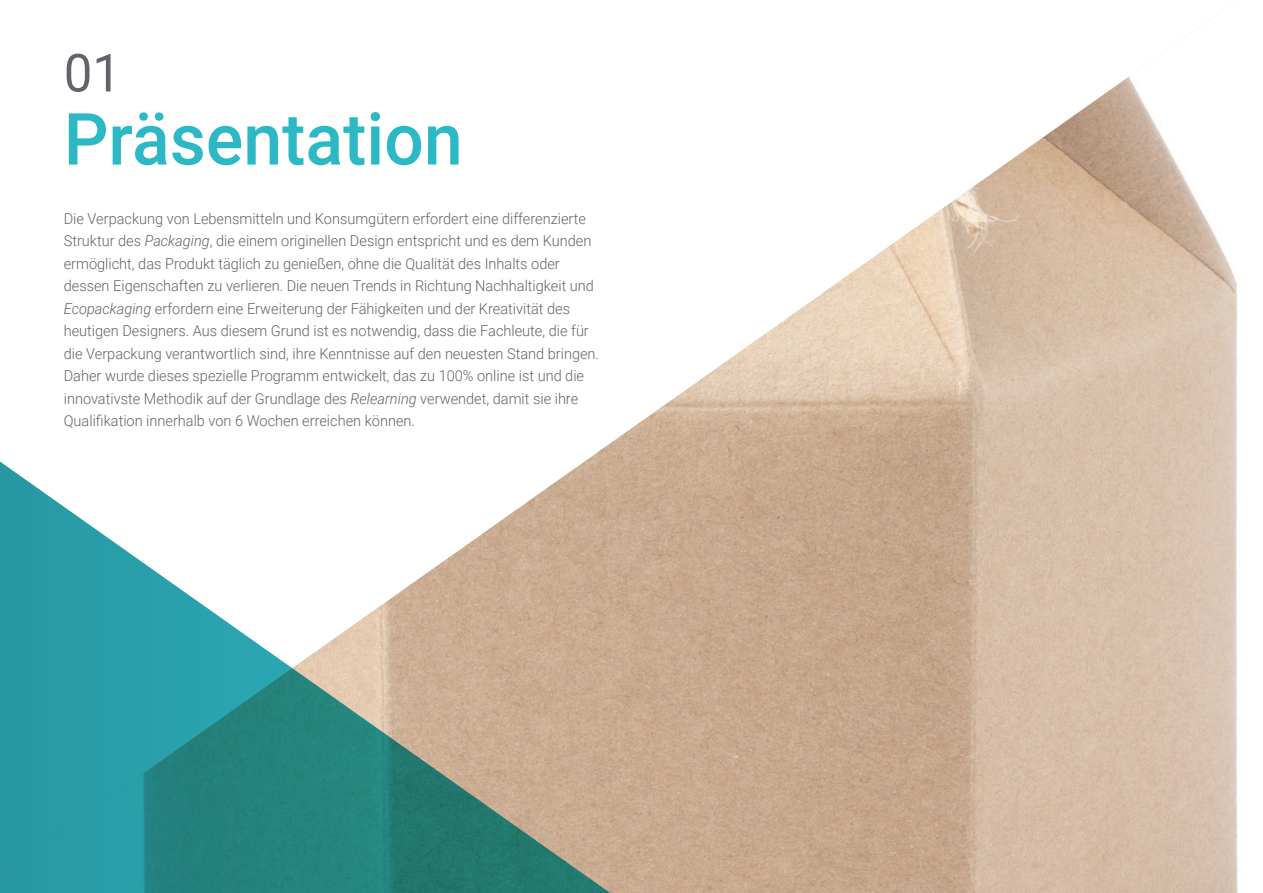
<style>
.page{position:relative;width:1263px;height:893px;background:#fff}
.page>*{position:absolute;margin:0;border:0;box-sizing:border-box;transform-origin:0 0}
.t1{font:500 72px "Roboto";color:#2db8c5}
.t2{font:52.5px "Roboto";color:#61646a}
.t3{font:300 15px/22.5px "Roboto";color:#61646a}
.s1{font-style:italic}
</style>
<div class="page">
<img style="left:607px;top:76px;width:631px;height:817px">
<svg style="left:0;top:446px;width:640px;height:447px"></svg>
<h2 class="t2" style="left:64px;top:36px;width:59px">01</h2>
<h1 class="t1" style="left:64px;top:89px;width:400px">Präsentation</h1>
<p class="t3" style="left:64px;top:207px;width:537px">Die Verpackung von Lebensmitteln und Konsumgütern erfordert eine differenzierte Struktur des <span class="s1">Packaging</span>, die einem originellen Design entspricht und es dem Kunden ermöglicht, das Produkt täglich zu genießen, ohne die Qualität des Inhalts oder dessen Eigenschaften zu verlieren. Die neuen Trends in Richtung Nachhaltigkeit und <span class="s1">Ecopackaging</span> erfordern eine Erweiterung der Fähigkeiten und der Kreativität des heutigen Designers. Aus diesem Grund ist es notwendig, dass die Fachleute, die für die Verpackung verantwortlich sind, ihre Kenntnisse auf den neuesten Stand bringen.<br>Daher wurde dieses spezielle Programm entwickelt, das zu 100% online ist und die innovativste Methodik auf der Grundlage des <span class="s1">Relearning</span> verwendet, damit sie ihre Qualifikation innerhalb von 6 Wochen erreichen können.</p>
</div>
